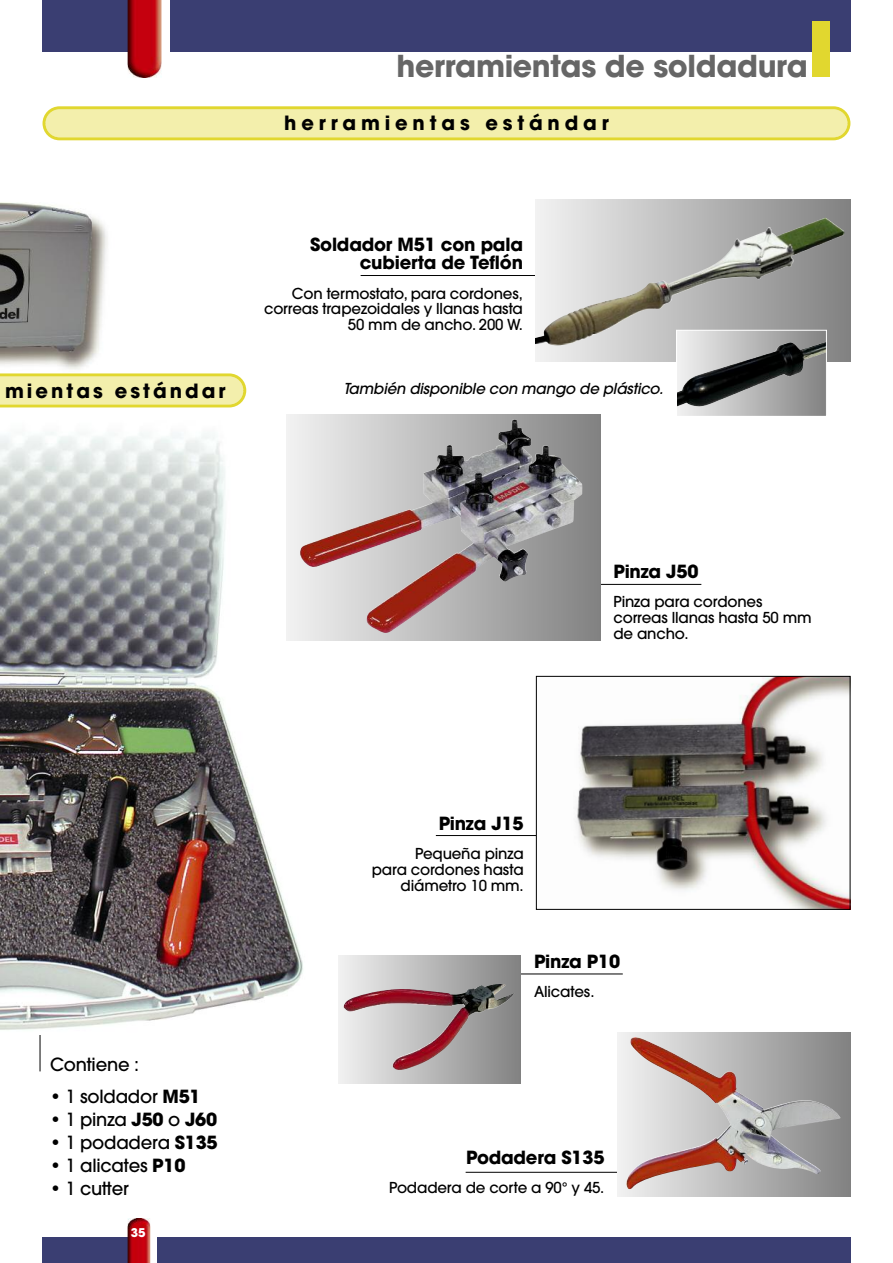
<style>
.page{position:relative;width:893px;height:1263px;background:#fff}
.page>*{position:absolute;margin:0;border:0;box-sizing:border-box;transform-origin:0 0}
.t1{font:700 30px "Avant Garde";letter-spacing:-.01em;color:#666}
.t2{font:700 19.5px "Avant Garde";letter-spacing:.245em;color:#000}
.t3{font:700 19.5px "Avant Garde";letter-spacing:.155em;color:#000}
.t4{font:500 18px "Avant Garde";letter-spacing:-.01em;color:#000}
.t5{font:700 18px/18.8px "Avant Garde";letter-spacing:-.01em;color:#000;text-align:right}
.t6{font:500 15px/15.8px "Avant Garde";letter-spacing:-.01em;color:#000;text-align:right}
.t7{font:italic 500 15px "Avant Garde";letter-spacing:-.01em;color:#000}
.t8{font:700 12px "Avant Garde";color:#fff}
.s1{font-weight:700}
</style>
<div class="page">
<hr style="left:497px;top:973px;width:126px;height:1px;background:#000">
<hr style="left:466px;top:1172px;width:177px;height:1px;background:#000">
<hr style="left:577px;top:584px;width:124px;height:1px;background:#000">
<hr style="left:40px;top:983px;width:1px;height:88px;background:#000">
<hr style="left:361px;top:275px;width:201px;height:1px;background:#000">
<div style="left:157px;top:1237px;width:693px;height:26px;background:#3a3e72"></div>
<div style="left:43px;top:1237px;width:89px;height:26px;background:#3a3e72"></div>
<img style="left:128px;top:1218px;width:22px;height:45px">
<img style="left:0;top:388px;width:307px;height:646px">
<img style="left:0;top:202px;width:103px;height:168px">
<svg style="left:43px;top:106px;width:807px;height:34px;background:#f0eb99"></svg>
<svg style="left:0;top:373px;width:246px;height:34px;background:#f0eb9a"></svg>
<div style="left:286px;top:415px;width:315px;height:226px;background:linear-gradient(to right,#f2f2f2,#818181)"></div>
<img style="left:300px;top:419px;width:282px;height:214px">
<div style="left:536px;top:200px;width:314px;height:161px;background:linear-gradient(to right,#f2f2f2,#828282)"></div>
<img style="left:536px;top:218px;width:308px;height:128px">
<div style="left:618px;top:1033px;width:232px;height:163px;background:linear-gradient(to right,#f2f2f2,#828282)"></div>
<img style="left:626px;top:1037px;width:215px;height:152px">
<div style="left:338px;top:955px;width:183px;height:128px;background:linear-gradient(to right,#f2f2f2,#818181)"></div>
<img style="left:343px;top:984px;width:171px;height:86px">
<div style="left:677px;top:331px;width:149px;height:85px;background:linear-gradient(to right,#f1f1f1,#828282)"></div>
<img style="left:678px;top:341px;width:147px;height:66px">
<div style="left:676px;top:330px;width:151px;height:87px;border:1px solid #fff"></div>
<hr style="left:436px;top:835px;width:127px;height:1px;background:#000">
<img style="left:538px;top:678px;width:310px;height:230px">
<div style="left:536px;top:676px;width:314px;height:234px;border:1px solid #000"></div>
<div style="left:170px;top:0;width:680px;height:51px;background:#3a3e72"></div>
<div style="left:43px;top:0;width:89px;height:51px;background:#3a3e72"></div>
<img style="left:128px;top:0;width:33px;height:78px">
<div style="left:812px;top:21px;width:17px;height:56px;background:#e1d72f"></div>
<h1 class="t1" style="left:397px;top:55px;width:413px">herramientas de soldadura</h1>
<h2 class="t2" style="left:284px;top:116px;width:326px">herramientas estándar</h2>
<h2 class="t3" style="left:5px;top:383px;width:222px">mientas estándar</h2>
<p class="t5" style="left:310px;top:237px;width:214px">Soldador M51 con pala cubierta de Teflón</p>
<p class="t6" style="left:264px;top:287px;width:260px">Con termostato, para cordones, correas trapezoidales y llanas hasta<br>50 mm de ancho. 200 W.</p>
<p class="t7" style="left:344px;top:383px;width:321px">También disponible con mango de plástico.</p>
<p class="t5" style="left:613px;top:564px;width:87px">Pinza J50</p>
<p class="t6" style="left:613px;top:595px;width:200px;text-align:left">Pinza para cordones correas llanas hasta 50 mm de ancho.</p>
<p class="t4" style="left:50px;top:1058px;width:91px">Contiene :</p>
<p class="t4" style="left:50px;top:1089px;width:152px">• 1 soldador <span class="s1">M51</span></p>
<p class="t4" style="left:50px;top:1112px;width:169px">• 1 pinza <span class="s1">J50</span> o <span class="s1">J60</span></p>
<p class="t4" style="left:50px;top:1135px;width:169px">• 1 podadera <span class="s1">S135</span></p>
<p class="t4" style="left:50px;top:1158px;width:137px">• 1 alicates <span class="s1">P10</span></p>
<p class="t4" style="left:50px;top:1181px;width:80px">• 1 cutter</p>
<p class="t8" style="left:131px;top:1228px;width:16px">35</p>
<p class="t5" style="left:439px;top:816px;width:87px">Pinza J15</p>
<p class="t6" style="left:372px;top:847px;width:154px">Pequeña pinza<br>para cordones hasta diámetro 10 mm.</p>
<p class="t5" style="left:534px;top:954px;width:88px">Pinza P10</p>
<p class="t6" style="left:534px;top:985px;width:62px">Alicates.</p>
<p class="t5" style="left:466px;top:1150px;width:140px">Podadera S135</p>
<p class="t6" style="left:389px;top:1181px;width:217px">Podadera de corte a 90° y 45.</p>
</div>
